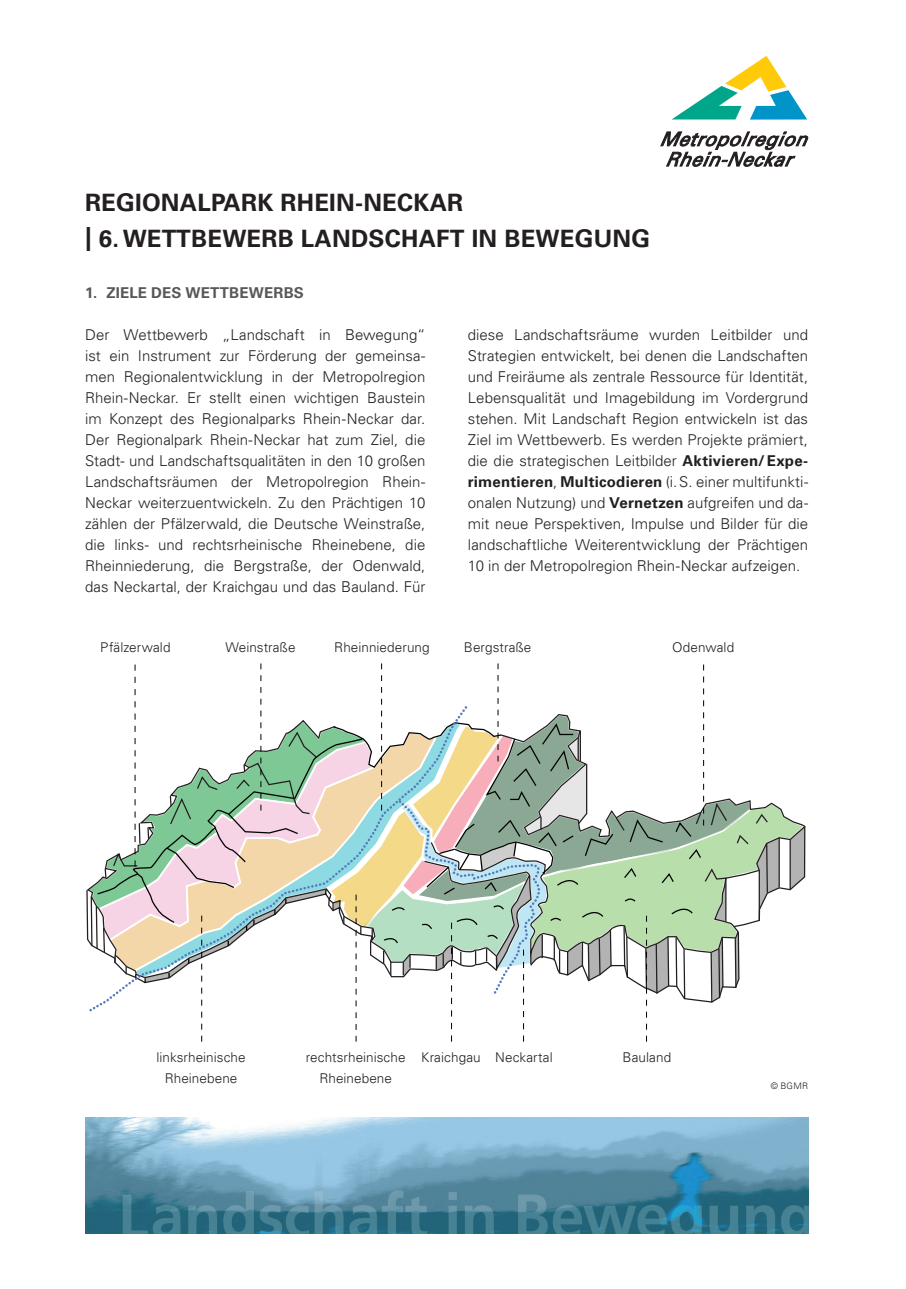
<style>
.page{position:relative;width:906px;height:1289px;background:#fff}
.page>*{position:absolute;margin:0;border:0;box-sizing:border-box;transform-origin:0 0}
.t1{font:700 24px/36px "Univers LT";letter-spacing:.01em;color:#231f20}
.t2{font:300 15px/21px "Univers LT";color:#231f20;text-align:justify}
.t3{font:700 15px "Univers LT";letter-spacing:.015em;color:#57585a}
.t4{font:300 13.5px/21px "Univers LT";letter-spacing:.005em;color:#231f20;text-align:center}
.t5{font:300 9px "Univers LT";color:#231f20}
.s1{font-weight:700}
</style>
<div class="page">
<img style="left:85px;top:1117px;width:723px;height:116px">
<svg style="left:660px;top:132px;width:148px;height:35px"></svg>
<svg style="left:671px;top:56px;width:136px;height:64px"></svg>
<svg style="left:86px;top:663px;width:720px;height:378px"></svg>
<h1 class="t1" style="left:85px;top:185px;width:566px">REGIONALPARK RHEIN-NECKAR<br>| 6. WETTBEWERB LANDSCHAFT IN BEWEGUNG</h1>
<p class="t3" style="left:85px;top:283px;width:220px">1. ZIELE DES WETTBEWERBS</p>
<p class="t2" style="left:85px;top:324px;width:342px">Der Wettbewerb „Landschaft in Bewegung“ ist ein Instrument zur Förderung der gemeinsa&shy;men Regionalentwicklung in der Metropolregion Rhein-Neckar. Er stellt einen wichtigen Baustein im Konzept des Regionalparks Rhein-Neckar dar.<br>Der Regionalpark Rhein-Neckar hat zum Ziel, die Stadt- und Landschaftsqualitäten in den 10 großen Landschaftsräumen der Metropolregion Rhein-Neckar weiterzuentwickeln. Zu den Prächtigen 10 zählen der Pfälzerwald, die Deutsche Weinstraße, die links- und rechtsrheinische Rheinebene, die Rheinniederung, die Bergstraße, der Odenwald, das Neckartal, der Kraichgau und das Bauland. Für</p>
<p class="t2" style="left:468px;top:324px;width:342px">diese Landschaftsräume wurden Leitbilder und Strategien entwickelt, bei denen die Landschaften und Freiräume als zentrale Ressource für Identität, Lebensqualität und Imagebildung im Vordergrund stehen. Mit Landschaft Region entwickeln ist das Ziel im Wettbewerb. Es werden Projekte prämiert, die die strategischen Leitbilder <span class="s1">Aktivieren/Expe&shy;rimentieren</span>, <span class="s1">Multicodieren</span> (i.S. einer multifunkti&shy;onalen Nutzung) und <span class="s1">Vernetzen</span> aufgreifen und da&shy;mit neue Perspektiven, Impulse und Bilder für die landschaftliche Weiterentwicklung der Prächtigen 10 in der Metropolregion Rhein-Neckar aufzeigen.</p>
<p class="t4" style="left:100px;top:637px;width:72px">Pfälzerwald</p>
<p class="t4" style="left:225px;top:637px;width:72px">Weinstraße</p>
<p class="t4" style="left:334px;top:637px;width:97px">Rheinniederung</p>
<p class="t4" style="left:464px;top:637px;width:69px">Bergstraße</p>
<p class="t4" style="left:672px;top:637px;width:64px">Odenwald</p>
<p class="t4" style="left:156px;top:1046px;width:91px">linksrheinische<br>Rheinebene</p>
<p class="t4" style="left:306px;top:1046px;width:101px">rechtsrheinische<br>Rheinebene</p>
<p class="t4" style="left:421px;top:1046px;width:133px">Kraichgau Neckartal</p>
<p class="t4" style="left:622px;top:1046px;width:50px">Bauland</p>
<p class="t5" style="left:770px;top:1080px;width:39px">© BGMR</p>
</div>
